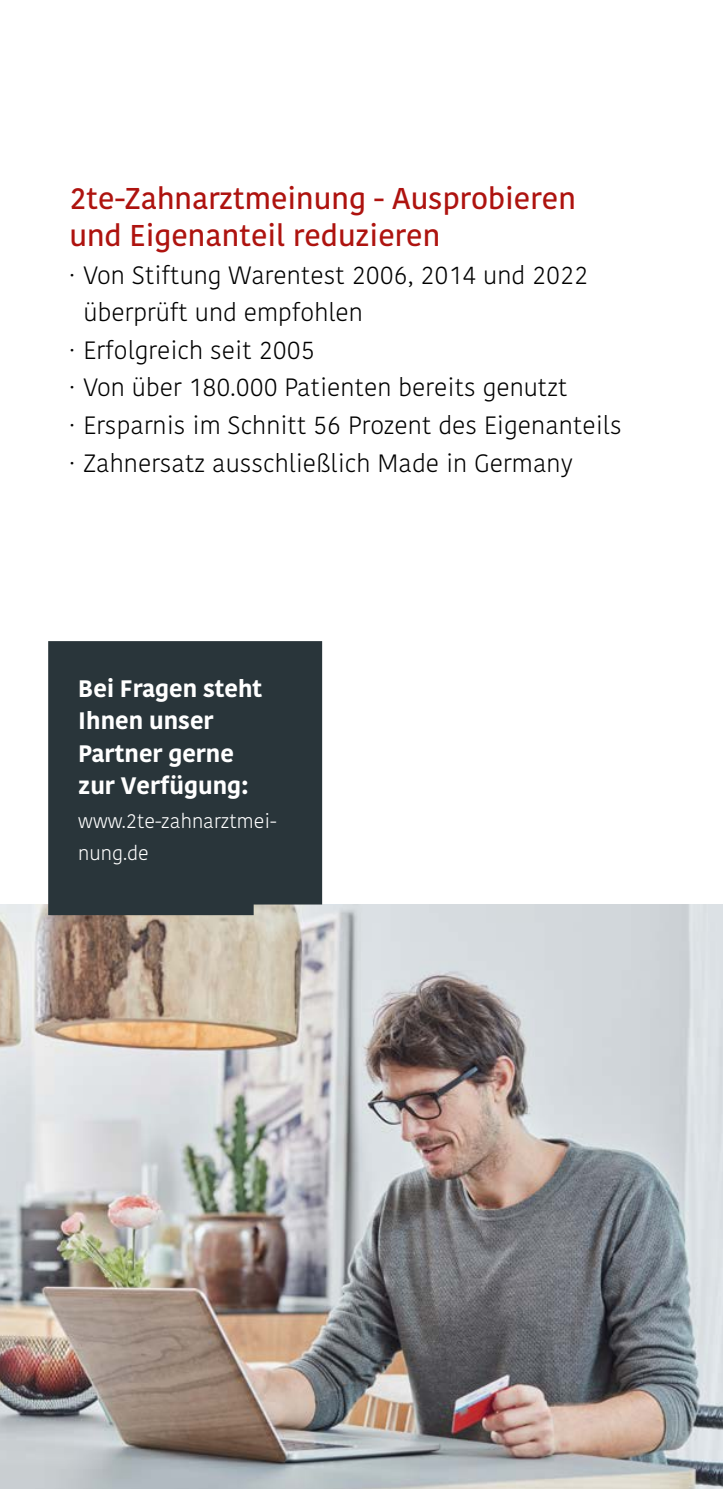
<style>
.page{position:relative;width:723px;height:1489px;background:#fff}
.page>*{position:absolute;margin:0;border:0;box-sizing:border-box;transform-origin:0 0}
._03_Texte_Subheadline_Kohinoor_Medium_12p{font:500 30px/37.5px "Kohinoor KBS";color:#ae130f}
.t1{font:300 25px/37.5px "Kohinoor KBS";color:#000}
._05_Infobox_Infobox_Headline_Kohinoor_Bol{font:700 23.75px/32.5px "Kohinoor KBS";color:#fff}
._05_Infobox_Infobox_Fließtext_Kohinoor_Li{font:300 20px/32.5px "Kohinoor KBS";color:#fff}
</style>
<div class="page">
<img style="left:0;top:904px;width:723px;height:584px">
<div style="left:48px;top:641px;width:274px;height:274px;background:#29353a"></div>
<h2 class="_03_Texte_Subheadline_Kohinoor_Medium_12p" style="left:69px;top:180px;width:508px">2te-Zahnarztmeinung - Ausprobieren und Eigenanteil reduzieren</h2>
<p class="t1" style="left:84px;top:257px;width:506px;text-indent:-14px">· Von Stiftung Warentest 2006, 2014 und 2022 überprüft und empfohlen</p>
<p class="t1" style="left:69px;top:332px;width:247px">· Erfolgreich seit 2005</p>
<p class="t1" style="left:69px;top:369px;width:500px">· Von über 180.000 Patienten bereits genutzt</p>
<p class="t1" style="left:69px;top:407px;width:554px">· Ersparnis im Schnitt 56 Prozent des Eigenanteils</p>
<p class="t1" style="left:69px;top:444px;width:505px">· Zahnersatz ausschließlich Made in Germany</p>
<p class="_05_Infobox_Infobox_Headline_Kohinoor_Bol" style="left:78px;top:672px;width:185px">Bei Fragen steht<br>Ihnen unser<br>Partner gerne zur Verfügung:</p>
<p class="_05_Infobox_Infobox_Fließtext_Kohinoor_Li" style="left:78px;top:805px;width:200px">www.2te-zahnarztmei&shy;nung.de</p>
</div>
